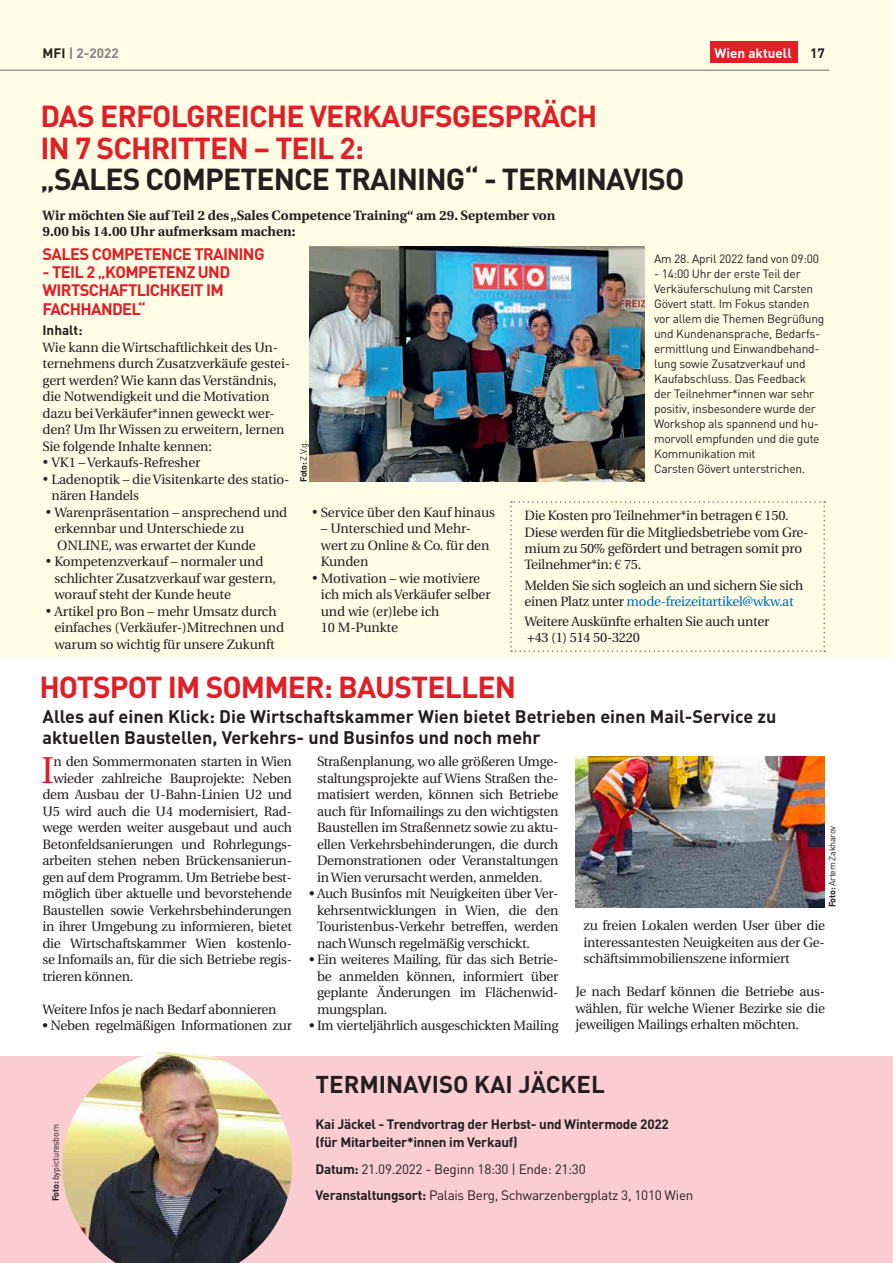
<style>
.page{position:relative;width:893px;height:1263px;background:#fff}
.page>*{position:absolute;margin:0;border:0;box-sizing:border-box;transform-origin:0 0}
.t1{font:37.35px "Utopia";color:#e01f26}
.t2{font:700 30px/31.5px "DIN";letter-spacing:-.03em;color:#e01f26}
.t3{font:700 30px "DIN";letter-spacing:-.03em;color:#231f20}
.t4{font:700 24px "DIN";color:#231f20}
.t5{font:700 18px/21px "DIN";color:#231f20}
.t6{font:700 16.5px/18px "DIN";letter-spacing:-.04em;color:#e01f26}
.t7{font:13.5px/16.5px "Utopia";letter-spacing:-.02em;color:#231f20}
.t8{font:700 13.5px/16.2px "Utopia";color:#231f20}
.t9{font:13.5px/26.5px "DIN";letter-spacing:-.02em;color:#231f20}
.t10{font:700 13.5px/18px "DIN";letter-spacing:-.02em;color:#231f20}
.t11{font:700 13.5px "DIN";color:#fff}
.t12{font:700 13.5px "DIN";color:#808285}
.t13{font:12px/15px "DIN";letter-spacing:-.02em;color:#231f20}
.t14{font:9px "DIN";letter-spacing:-.03em;color:#231f20}
.s1{color:#231f20}
.s2{font-weight:700}
.s3{font-family:"Times New Roman"}
.s4{color:#006cb7}
</style>
<div class="page">
<div style="left:0;top:0;width:893px;height:656px;background:#fffde5"></div>
<hr style="left:0;top:70px;width:829px;height:1px;background:#6c6d70">
<div style="left:710px;top:42px;width:87px;height:21px;background:#e01f26"></div>
<div style="left:0;top:1056px;width:893px;height:207px;background:#facdd2"></div>
<img style="left:309px;top:247px;width:336px;height:235px">
<img style="left:575px;top:757px;width:250px;height:150px">
<svg style="left:510px;top:501px;width:315px;height:151px"></svg>
<img style="left:62px;top:1052px;width:230px;height:211px">
<p class="t12" style="left:43px;top:44px;width:78px"><span class="s1">MFI</span> | 2-2022</p>
<p class="t11" style="left:714px;top:44px;width:79px">Wien aktuell</p>
<p class="t10" style="left:810px;top:44px;width:16px">17</p>
<h2 class="t2" style="left:40px;top:99px;width:559px">DAS ERFOLGREICHE VERKAUFSGESPRÄCH<br>IN 7 SCHRITTEN – TEIL 2:</h2>
<h2 class="t3" style="left:40px;top:160px;width:645px">„SALES COMPETENCE TRAINING“ - TERMINAVISO</h2>
<p class="t8" style="left:43px;top:208px;width:514px">Wir möchten Sie auf Teil 2 des „Sales Competence Training“ am 29. September von<br>9.00 bis 14.00 Uhr aufmerksam machen:</p>
<p class="t6" style="left:43px;top:245px;width:224px">SALES COMPETENCE TRAINING</p>
<p class="t6" style="left:43px;top:263px;width:189px">- TEIL 2 „KOMPETENZ UND<br>WIRTSCHAFTLICHKEIT IM<br>FACHHANDEL“</p>
<p class="t10" style="left:43px;top:321px;width:42px">Inhalt:</p>
<p class="t7" style="left:43px;top:339px;width:249px">Wie kann die Wirtschaftlichkeit des Un&shy;ternehmens durch Zusatzverkäufe gestei&shy;gert werden? Wie kann das Verständnis, die Notwendigkeit und die Motivation dazu bei Verkäufer*innen geweckt wer&shy;den? Um Ihr Wissen zu erweitern, lernen Sie folgende Inhalte kennen:</p>
<p class="t7" style="left:43px;top:455px;width:159px">• VK1 – Verkaufs-Refresher</p>
<p class="t7" style="left:51px;top:471px;width:239px;text-indent:-9px">• Ladenoptik – die Visitenkarte des statio&shy;nären Handels</p>
<p class="t7" style="left:54px;top:504px;width:234px;text-indent:-9px">• Warenpräsentation – ansprechend und erkennbar und Unterschiede zu<br>ONLINE, was erwartet der Kunde</p>
<p class="t7" style="left:54px;top:554px;width:223px;text-indent:-9px">• Kompetenzverkauf – normaler und schlichter Zusatzverkauf war gestern, worauf steht der Kunde heute</p>
<p class="t7" style="left:54px;top:603px;width:231px;text-indent:-9px">• Artikel pro Bon – mehr Umsatz durch einfaches (Verkäufer-)Mitrechnen und warum so wichtig für unsere Zukunft</p>
<p class="t13" style="left:654px;top:251px;width:166px">Am 28. April 2022 fand von 09:00</p>
<p class="t13" style="left:654px;top:266px;width:172px">- 14:00 Uhr der erste Teil der<br>Verkäuferschulung mit Carsten<br>Gövert statt. Im Fokus standen vor allem die Themen Begrüßung und Kundenansprache, Bedarfs&shy;ermittlung und Einwandbehand&shy;lung sowie Zusatzverkauf und<br>Kaufabschluss. Das Feedback der Teilnehmer*innen war sehr positiv, insbesondere wurde der<br>Workshop als spannend und hu&shy;morvoll empfunden und die gute<br>Kommunikation mit<br>Carsten Gövert unterstrichen.</p>
<p class="t14" style="left:298px;top:482px;width:43px;rotate:-90deg"><span class="s2">Foto:</span> Z.V.g.</p>
<p class="t7" style="left:312px;top:504px;width:185px">• Service über den Kauf hinaus</p>
<p class="t7" style="left:321px;top:521px;width:170px">– Unterschied und Mehr&shy;wert zu Online &amp; Co. für den<br>Kunden</p>
<p class="t7" style="left:321px;top:570px;width:171px;text-indent:-9px">• Motivation – wie motiviere ich mich als Verkäufer selber und wie (er)lebe ich<br>10 M-Punkte</p>
<p class="t7" style="left:524px;top:508px;width:285px">Die Kosten pro Teilnehmer*in betragen <span class="s3">€</span> 150.<br>Diese werden für die Mitgliedsbetriebe vom Gre&shy;mium zu 50% gefördert und betragen somit pro Teilnehmer*in: <span class="s3">€</span> 75.</p>
<p class="t7" style="left:524px;top:577px;width:280px">Melden Sie sich sogleich an und sichern Sie sich einen Platz unter <span class="s4">mode-freizeitartikel@wkw.at</span></p>
<p class="t7" style="left:524px;top:614px;width:247px">Weitere Auskünfte erhalten Sie auch unter +43 (1) 514 50-3220</p>
<h2 class="t2" style="left:39px;top:670px;width:478px">HOTSPOT IM SOMMER: BAUSTELLEN</h2>
<h3 class="t5" style="left:43px;top:705px;width:735px">Alles auf einen Klick: Die Wirtschaftskammer Wien bietet Betrieben einen Mail-Service zu aktuellen Baustellen, Verkehrs- und Businfos und noch mehr</h3>
<h1 class="t1" style="left:41px;top:749px;width:15px">I</h1>
<p class="t7" style="left:53px;top:754px;width:240px">n den Sommermonaten starten in Wien</p>
<p class="t7" style="left:53px;top:770px;width:240px">wieder zahlreiche Bauprojekte: Neben</p>
<p class="t7" style="left:43px;top:787px;width:251px">dem Ausbau der U-Bahn-Linien U2 und</p>
<p class="t7" style="left:43px;top:803px;width:251px">U5 wird auch die U4 modernisiert, Rad-</p>
<p class="t7" style="left:43px;top:820px;width:251px">wege werden weiter ausgebaut und auch</p>
<p class="t7" style="left:43px;top:836px;width:251px">Betonfeldsanierungen und Rohrlegungs-</p>
<p class="t7" style="left:43px;top:853px;width:251px">arbeiten stehen neben Brückensanierun-</p>
<p class="t7" style="left:43px;top:869px;width:251px">gen auf dem Programm. Um Betriebe best-</p>
<p class="t7" style="left:43px;top:886px;width:251px">möglich über aktuelle und bevorstehende</p>
<p class="t7" style="left:43px;top:902px;width:251px">Baustellen sowie Verkehrsbehinderungen</p>
<p class="t7" style="left:43px;top:919px;width:251px">in ihrer Umgebung zu informieren, bietet</p>
<p class="t7" style="left:43px;top:935px;width:251px">die Wirtschaftskammer Wien kostenlo-</p>
<p class="t7" style="left:43px;top:951px;width:251px">se Infomails an, für die sich Betriebe regis-</p>
<p class="t7" style="left:43px;top:968px;width:92px">trieren können.</p>
<p class="t7" style="left:43px;top:1001px;width:236px">Weitere Infos je nach Bedarf abonnieren</p>
<p class="t7" style="left:43px;top:1017px;width:251px">• Neben regelmäßigen Informationen zur</p>
<p class="t14" style="left:50px;top:1201px;width:79px;rotate:-90deg"><span class="s2">Foto:</span> bypicturesborn</p>
<p class="t7" style="left:317px;top:753px;width:243px;text-align:justify">Straßenplanung, wo alle größeren Umge&shy;staltungsprojekte auf Wiens Straßen the&shy;matisiert werden, können sich Betriebe auch für Infomailings zu den wichtigsten Baustellen im Straßennetz sowie zu aktu&shy;ellen Verkehrsbehinderungen, die durch Demonstrationen oder Veranstaltungen in Wien verursacht werden, anmelden.</p>
<p class="t7" style="left:317px;top:885px;width:243px;text-align:justify;text-indent:-8px">• Auch Businfos mit Neuigkeiten über Ver&shy;kehrsentwicklungen in Wien, die den Touristenbus-Verkehr betreffen, werden nach Wunsch regelmäßig verschickt.</p>
<p class="t7" style="left:317px;top:951px;width:243px;text-align:justify;text-indent:-8px">• Ein weiteres Mailing, für das sich Betrie&shy;be anmelden können, informiert über geplante Änderungen im Flächenwid&shy;mungsplan.</p>
<p class="t7" style="left:309px;top:1017px;width:251px">• Im vierteljährlich ausgeschickten Mailing</p>
<p class="t14" style="left:827px;top:907px;width:83px;rotate:-90deg"><span class="s2">Foto:</span> Artem Zakharov</p>
<p class="t7" style="left:583px;top:917px;width:243px;text-align:justify">zu freien Lokalen werden User über die interessantesten Neuigkeiten aus der Ge&shy;schäftsimmobilienszene informiert</p>
<p class="t7" style="left:575px;top:983px;width:251px;text-align:justify">Je nach Bedarf können die Betriebe aus&shy;wählen, für welche Wiener Bezirke sie die jeweiligen Mailings erhalten möchten.</p>
<h3 class="t4" style="left:315px;top:1069px;width:291px">TERMINAVISO KAI JÄCKEL</h3>
<p class="t10" style="left:315px;top:1114px;width:355px">Kai Jäckel - Trendvortrag der Herbst- und Wintermode 2022 (für Mitarbeiter*innen im Verkauf)</p>
<p class="t9" style="left:315px;top:1155px;width:379px"><span class="s2">Datum:</span> 21.09.2022 - Beginn 18:30 | Ende: 21:30<br><span class="s2">Veranstaltungsort:</span> Palais Berg, Schwarzenbergplatz 3, 1010 Wien</p>
</div>
